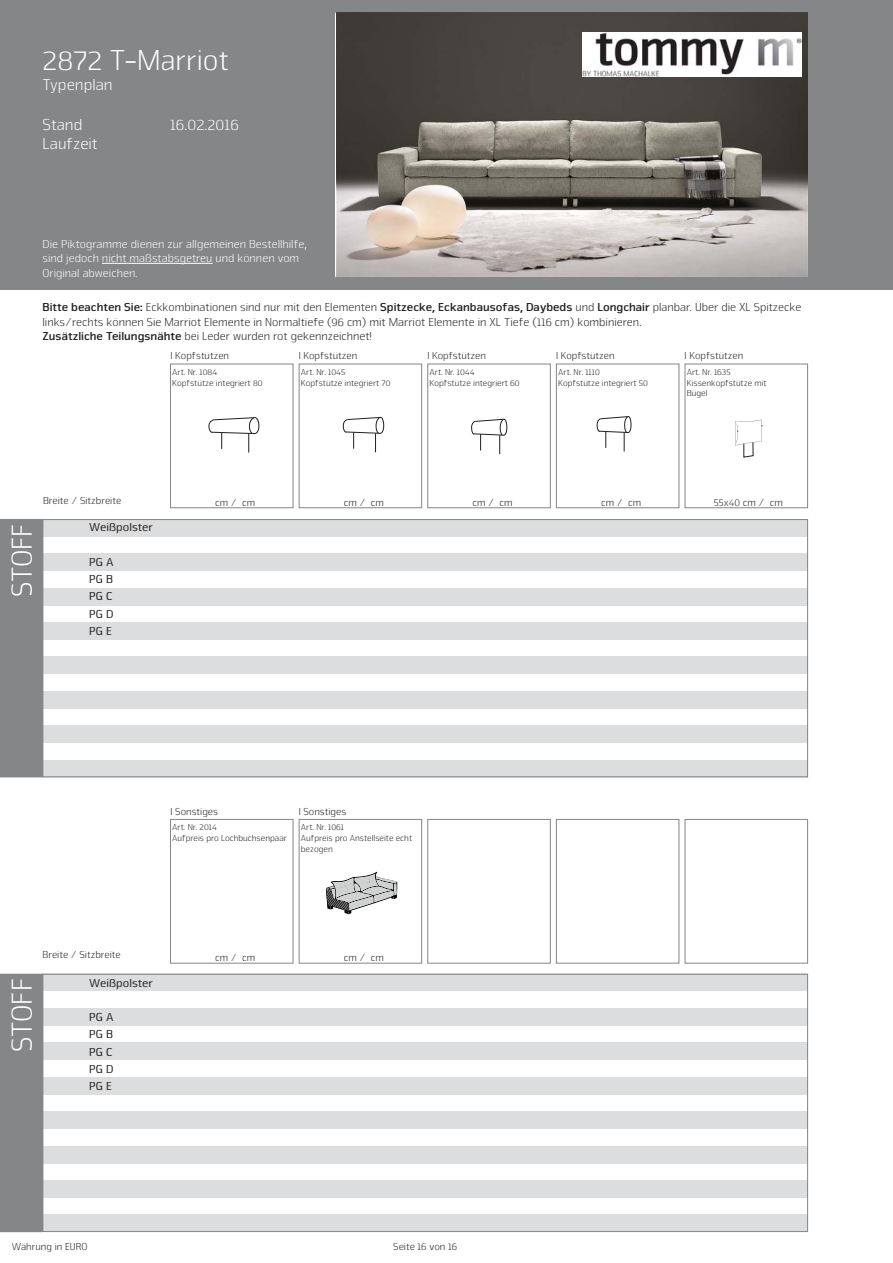
<style>
.page{position:relative;width:893px;height:1263px;background:#fff}
.page>*{position:absolute;margin:0;border:0;box-sizing:border-box;transform-origin:0 0}
.t1{font:300 30px "Nuri CE";color:#fff}
.t2{font:300 16.5px "Nuri CE";color:#fff}
.t3{font:300 12px/14.4px "Nuri CE";color:#231f20}
.t4{font:300 12px/14.4px "Nuri CE";color:#fff}
.t5{font:12px/17.2px "Nuri CE";color:#231f20;text-align:justify}
.t6{font:300 10.5px "Nuri CE";color:#231f20}
.t7{font:300 9px/10.8px "Nuri CE";color:#231f20}
.s1{font-weight:700}
</style>
<div class="page">
<div style="left:0;top:0;width:892px;height:289px;background:#848688"></div>
<svg style="left:42px;top:519px;width:766px;height:713px"></svg>
<div style="left:0;top:519px;width:43px;height:258px;background:#848688"></div>
<div style="left:0;top:974px;width:43px;height:258px;background:#848688"></div>
<img style="left:336px;top:13px;width:471px;height:264px">
<img style="left:582px;top:33px;width:219px;height:44px">
<hr style="left:102px;top:263px;width:110px;height:1px;background:#fff">
<svg style="left:596px;top:416px;width:36px;height:36px"></svg>
<div style="left:556px;top:364px;width:123px;height:144px;border:1px solid #848688"></div>
<svg style="left:735px;top:419px;width:28px;height:39px"></svg>
<div style="left:684px;top:364px;width:124px;height:144px;border:1px solid #848688"></div>
<svg style="left:471px;top:418px;width:37px;height:36px"></svg>
<div style="left:427px;top:364px;width:123px;height:144px;border:1px solid #848688"></div>
<svg style="left:342px;top:416px;width:43px;height:36px"></svg>
<div style="left:299px;top:364px;width:123px;height:144px;border:1px solid #848688"></div>
<svg style="left:208px;top:417px;width:52px;height:36px"></svg>
<div style="left:170px;top:364px;width:123px;height:144px;border:1px solid #848688"></div>
<div style="left:556px;top:819px;width:123px;height:144px;background:#fff"></div>
<div style="left:556px;top:819px;width:123px;height:145px;border:1px solid #848688"></div>
<div style="left:685px;top:819px;width:122px;height:144px;background:#fff"></div>
<div style="left:684px;top:819px;width:124px;height:145px;border:1px solid #848688"></div>
<div style="left:428px;top:819px;width:122px;height:144px;background:#fff"></div>
<div style="left:427px;top:819px;width:123px;height:145px;border:1px solid #848688"></div>
<div style="left:299px;top:819px;width:122px;height:144px;background:#fff"></div>
<svg style="left:326px;top:872px;width:71px;height:42px"></svg>
<div style="left:299px;top:819px;width:123px;height:145px;border:1px solid #848688"></div>
<div style="left:170px;top:819px;width:123px;height:144px;background:#fff"></div>
<div style="left:170px;top:819px;width:123px;height:145px;border:1px solid #848688"></div>
<h1 class="t1" style="left:43px;top:50px;width:188px">2872 T-Marriot</h1>
<h2 class="t2" style="left:43px;top:79px;width:72px">Typenplan</h2>
<h2 class="t2" style="left:43px;top:119px;width:41px">Stand</h2>
<h2 class="t2" style="left:170px;top:119px;width:70px">16.02.2016</h2>
<h2 class="t2" style="left:43px;top:138px;width:57px">Laufzeit</h2>
<p class="t4" style="left:43px;top:238px;width:266px">Die Piktogramme dienen zur allgemeinen Bestellhilfe, sind jedoch nicht maßstabsgetreu und können vom<br>Original abweichen.</p>
<p class="t3" style="left:43px;top:301px;width:760px"><span class="s1">Bitte beachten Sie:</span> Eckkombinationen sind nur mit den Elementen <span class="s1">Spitzecke, Eckanbausofas, Daybeds</span> und <span class="s1">Longchair</span> planbar. Über die XL Spitzecke links/rechts können Sie Marriot Elemente in Normaltiefe (96 cm) mit Marriot Elemente in XL Tiefe (116 cm) kombinieren.<br><span class="s1">Zusätzliche Teilungsnähte</span> bei Leder wurden rot gekennzeichnet!</p>
<p class="t6" style="left:170px;top:353px;width:60px">I Kopfstützen</p>
<p class="t6" style="left:299px;top:353px;width:60px">I Kopfstützen</p>
<p class="t6" style="left:427px;top:353px;width:60px">I Kopfstützen</p>
<p class="t6" style="left:556px;top:353px;width:60px">I Kopfstützen</p>
<p class="t6" style="left:684px;top:353px;width:60px">I Kopfstützen</p>
<p class="t7" style="left:172px;top:367px;width:92px">Art. Nr. 1084<br>Kopfstütze integriert 80</p>
<p class="t7" style="left:301px;top:367px;width:91px">Art. Nr. 1045<br>Kopfstütze integriert 70</p>
<p class="t7" style="left:429px;top:367px;width:92px">Art. Nr. 1044<br>Kopfstütze integriert 60</p>
<p class="t7" style="left:558px;top:367px;width:91px">Art. Nr. 1110<br>Kopfstütze integriert 50</p>
<p class="t7" style="left:686px;top:367px;width:81px">Art. Nr. 1635<br>Kissenkopfstütze mit<br>Bügel</p>
<h1 class="t1" style="left:12px;top:597px;width:75px;rotate:-90deg">STOFF</h1>
<p class="t6" style="left:43px;top:497px;width:80px">Breite / Sitzbreite</p>
<p class="t5" style="left:89px;top:520px;width:65px">Weißpolster</p>
<p class="t5" style="left:89px;top:554px;width:26px">PG A PG B PG C PG D PG E</p>
<p class="t6" style="left:215px;top:499px;width:42px">cm / cm</p>
<p class="t6" style="left:344px;top:499px;width:42px">cm / cm</p>
<p class="t6" style="left:472px;top:499px;width:42px">cm / cm</p>
<p class="t6" style="left:601px;top:499px;width:42px">cm / cm</p>
<p class="t6" style="left:714px;top:499px;width:71px">55x40 cm / cm</p>
<p class="t6" style="left:170px;top:808px;width:49px">I Sonstiges</p>
<p class="t6" style="left:299px;top:808px;width:49px">I Sonstiges</p>
<p class="t7" style="left:172px;top:823px;width:116px">Art. Nr. 2014<br>Aufpreis pro Lochbuchsenpaar</p>
<p class="t7" style="left:301px;top:823px;width:113px">Art. Nr. 1061<br>Aufpreis pro Anstellseite echt bezogen</p>
<h1 class="t1" style="left:12px;top:1052px;width:75px;rotate:-90deg">STOFF</h1>
<p class="t6" style="left:42px;top:951px;width:80px">Breite / Sitzbreite</p>
<p class="t5" style="left:89px;top:975px;width:65px">Weißpolster</p>
<p class="t5" style="left:89px;top:1010px;width:26px">PG A PG B PG C PG D PG E</p>
<p class="t6" style="left:215px;top:954px;width:42px">cm / cm</p>
<p class="t6" style="left:344px;top:954px;width:42px">cm / cm</p>
<p class="t6" style="left:12px;top:1243px;width:77px">Währung in EURO</p>
<p class="t6" style="left:393px;top:1243px;width:65px">Seite 16 von 16</p>
</div>
